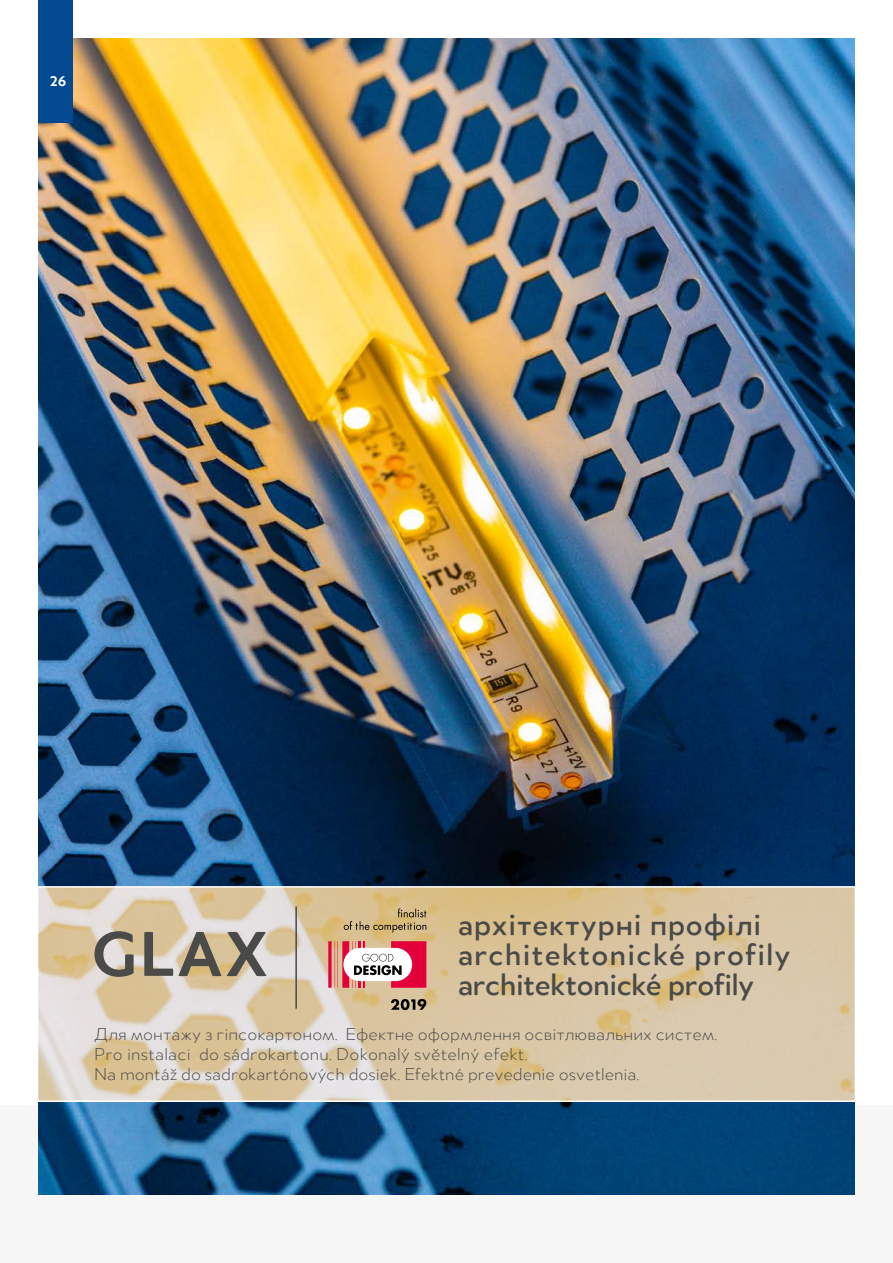
<style>
.page{position:relative;width:893px;height:1263px;background:#fff}
.page>*{position:absolute;margin:0;border:0;box-sizing:border-box;transform-origin:0 0}
.t1{font:700 67.05px "Merel";color:#4a4a49}
.t2{font:500 33px/29.7px "Merel";letter-spacing:.005em;color:#4a4a49}
.t3{font:500 33px "Merel";letter-spacing:-.03em;color:#4a4a49}
.t4{font:300 18.3px/20px "Merel";color:#4a4a49}
.t5{font:700 15px "Merel";color:#fff}
</style>
<div class="page">
<div style="left:0;top:1105px;width:893px;height:158px;background:#f6f6f6"></div>
<img style="left:38px;top:38px;width:817px;height:1157px">
<svg style="left:38px;top:886px;width:817px;height:216px;background:#dbcaab"></svg>
<hr style="left:295px;top:906px;width:2px;height:103px;background:#4a4a49">
<svg style="left:344px;top:908px;width:82px;height:24px;background:#c1a878"></svg>
<svg style="left:328px;top:941px;width:98px;height:47px"></svg>
<svg style="left:391px;top:999px;width:35px;height:11px"></svg>
<div style="left:38px;top:0;width:35px;height:123px;background:#034991"></div>
<p class="t5" style="left:50px;top:69px;width:18px">26</p>
<h1 class="t1" style="left:91px;top:900px;width:179px">GLAX</h1>
<h2 class="t2" style="left:458px;top:907px;width:335px">aрхітектурні профілі architektonické profily</h2>
<h2 class="t3" style="left:458px;top:958px;width:298px">architektonické profily</h2>
<p class="t4" style="left:94px;top:1023px;width:625px">Для монтажу з гіпсокартоном. Ефектне оформлення освітлювальних систем.<br>Pro instalaci do sádrokartonu. Dokonalý světelný efekt.<br>Na montáž do sadrokartónových dosiek. Efektné prevedenie osvetlenia.</p>
</div>
